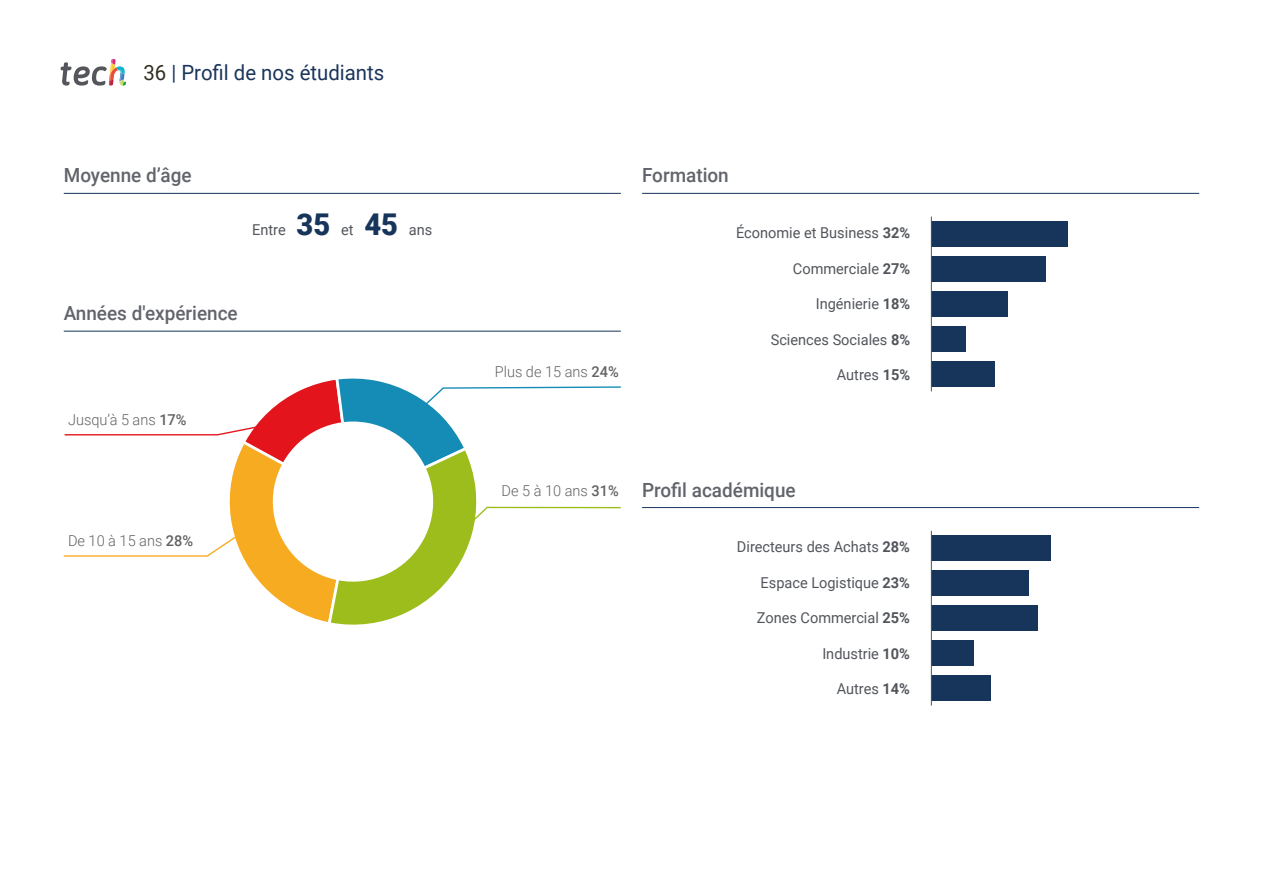
<style>
.page{position:relative;width:1263px;height:893px;background:#fff}
.page>*{position:absolute;margin:0;border:0;box-sizing:border-box;transform-origin:0 0}
.t1{font:21px "Roboto";color:#1a355c}
.t2{font:500 19.5px "Roboto";color:#61646a}
.t3{font:15px "Roboto";color:#52555b}
.t4{font:300 15px "Roboto";color:#636363}
.s1{color:#312e20}
.s2{font-weight:900;font-size:30px;color:#17355b}
.s3{font-weight:500}
.s4{font-weight:700}
</style>
<div class="page">
<hr style="left:64px;top:193px;width:557px;height:1px;background:#17355b">
<svg style="left:61px;top:59px;width:65px;height:27px"></svg>
<hr style="left:64px;top:331px;width:557px;height:1px;background:#17355b">
<svg style="left:64px;top:378px;width:557px;height:247px"></svg>
<hr style="left:642px;top:193px;width:557px;height:1px;background:#17355b">
<hr style="left:642px;top:507px;width:557px;height:1px;background:#17355b">
<div style="left:931px;top:222px;width:136px;height:25px;background:#17355b"></div>
<div style="left:931px;top:256px;width:115px;height:26px;background:#17355b"></div>
<div style="left:931px;top:291px;width:77px;height:26px;background:#17355b"></div>
<div style="left:931px;top:326px;width:34px;height:26px;background:#17355b"></div>
<div style="left:931px;top:361px;width:64px;height:25px;background:#17355b"></div>
<hr style="left:931px;top:217px;width:1px;height:174px;background:#52555b">
<div style="left:931px;top:536px;width:119px;height:25px;background:#17355b"></div>
<div style="left:931px;top:571px;width:98px;height:25px;background:#17355b"></div>
<div style="left:931px;top:605px;width:107px;height:26px;background:#17355b"></div>
<div style="left:931px;top:640px;width:43px;height:26px;background:#17355b"></div>
<div style="left:931px;top:675px;width:60px;height:26px;background:#17355b"></div>
<hr style="left:931px;top:531px;width:1px;height:175px;background:#52555b">
<h1 class="t1" style="left:144px;top:57px;width:242px"><span class="s1">36</span> | Profil de nos étudiants</h1>
<h2 class="t2" style="left:64px;top:161px;width:129px">Moyenne d’âge</h2>
<p class="t3" style="left:252px;top:219px;width:182px">Entre <span class="s2">35</span> et <span class="s2">45</span> ans</p>
<h2 class="t2" style="left:64px;top:300px;width:175px">Années d'expérience</h2>
<p class="t4" style="left:68px;top:409px;width:120px">Jusqu’à 5 ans <span class="s3">17%</span></p>
<p class="t4" style="left:68px;top:530px;width:127px">De 10 à 15 ans <span class="s3">28%</span></p>
<p class="t4" style="left:495px;top:361px;width:125px">Plus de 15 ans <span class="s3">24%</span></p>
<h2 class="t2" style="left:642px;top:161px;width:88px">Formation</h2>
<p class="t3" style="left:736px;top:222px;width:175px">Économie et Business <span class="s4">32%</span></p>
<p class="t3" style="left:793px;top:258px;width:119px">Commerciale <span class="s4">27%</span></p>
<p class="t3" style="left:816px;top:293px;width:96px">Ingénierie <span class="s4">18%</span></p>
<p class="t3" style="left:771px;top:329px;width:141px">Sciences Sociales <span class="s4">8%</span></p>
<p class="t3" style="left:837px;top:364px;width:75px">Autres <span class="s4">15%</span></p>
<p class="t4" style="left:502px;top:480px;width:119px">De 5 à 10 ans <span class="s3">31%</span></p>
<h2 class="t2" style="left:642px;top:476px;width:155px">Profil académique</h2>
<p class="t3" style="left:737px;top:536px;width:175px">Directeurs des Achats <span class="s4">28%</span></p>
<p class="t3" style="left:760px;top:572px;width:151px">Espace Logistique <span class="s4">23%</span></p>
<p class="t3" style="left:757px;top:607px;width:155px">Zones Commercial <span class="s4">25%</span></p>
<p class="t3" style="left:822px;top:643px;width:89px">Industrie <span class="s4">10%</span></p>
<p class="t3" style="left:837px;top:678px;width:75px">Autres <span class="s4">14%</span></p>
</div>
